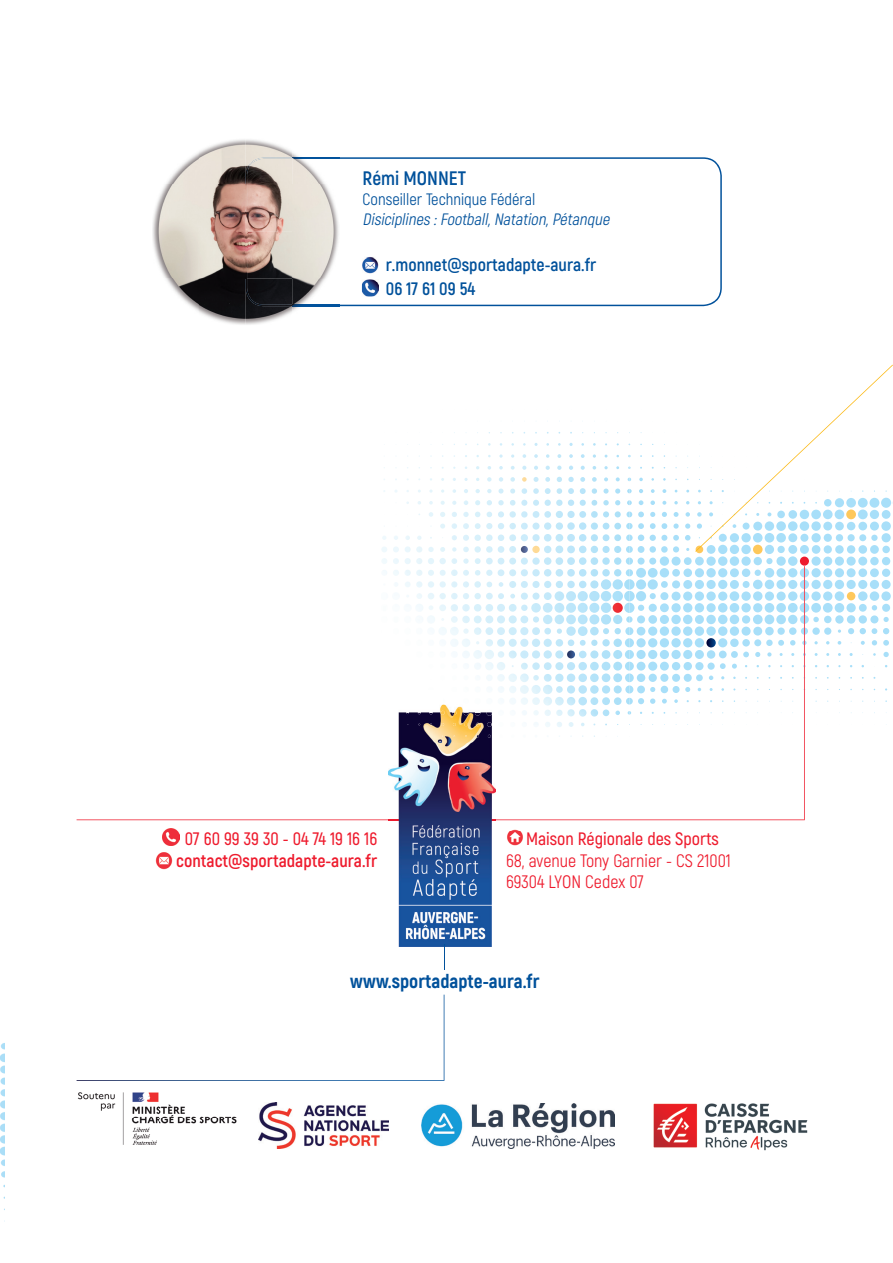
<style>
.page{position:relative;width:893px;height:1263px;background:#fff}
.page>*{position:absolute;margin:0;border:0;box-sizing:border-box;transform-origin:0 0}
.t1{font:800 19.5px "Akrobat";color:#01519b}
.t2{font:700 19.5px "Akrobat";color:#01519b}
.t3{font:600 18px "Akrobat";color:#ee1b2d}
.t4{font:18px/21.6px "Akrobat";color:#ee1b2d}
.t5{font:700 18px/24px "Akrobat";color:#01519b}
.t6{font:700 18px "Akrobat";color:#ee1b2d}
.t7{font:italic 16.5px "Akrobat";color:#01519b}
.t8{font:16.5px "Akrobat";color:#01519b}
</style>
<div class="page">
<svg style="left:77px;top:995px;width:367px;height:86px"></svg>
<svg style="left:616px;top:477px;width:4px;height:4px"></svg>
<svg style="left:615px;top:488px;width:5px;height:6px"></svg>
<svg style="left:604px;top:477px;width:4px;height:4px"></svg>
<svg style="left:603px;top:489px;width:6px;height:5px"></svg>
<svg style="left:592px;top:477px;width:5px;height:5px"></svg>
<svg style="left:592px;top:488px;width:5px;height:6px"></svg>
<svg style="left:581px;top:454px;width:4px;height:4px"></svg>
<svg style="left:581px;top:466px;width:4px;height:4px"></svg>
<svg style="left:580px;top:477px;width:5px;height:5px"></svg>
<svg style="left:580px;top:488px;width:6px;height:6px"></svg>
<svg style="left:569px;top:454px;width:4px;height:4px"></svg>
<svg style="left:569px;top:466px;width:4px;height:4px"></svg>
<svg style="left:568px;top:477px;width:6px;height:5px"></svg>
<svg style="left:568px;top:488px;width:6px;height:6px"></svg>
<svg style="left:557px;top:454px;width:4px;height:4px"></svg>
<svg style="left:557px;top:466px;width:4px;height:4px"></svg>
<svg style="left:557px;top:477px;width:5px;height:5px"></svg>
<svg style="left:557px;top:488px;width:5px;height:6px"></svg>
<svg style="left:546px;top:466px;width:4px;height:4px"></svg>
<svg style="left:545px;top:477px;width:5px;height:5px"></svg>
<svg style="left:545px;top:488px;width:6px;height:6px"></svg>
<svg style="left:534px;top:454px;width:4px;height:4px"></svg>
<svg style="left:534px;top:466px;width:4px;height:4px"></svg>
<svg style="left:534px;top:477px;width:4px;height:5px"></svg>
<svg style="left:533px;top:488px;width:6px;height:6px"></svg>
<svg style="left:523px;top:454px;width:3px;height:4px"></svg>
<svg style="left:522px;top:466px;width:4px;height:4px"></svg>
<svg style="left:522px;top:477px;width:5px;height:5px"></svg>
<svg style="left:522px;top:488px;width:5px;height:6px"></svg>
<svg style="left:511px;top:466px;width:4px;height:4px"></svg>
<svg style="left:510px;top:477px;width:5px;height:5px"></svg>
<svg style="left:510px;top:489px;width:5px;height:5px"></svg>
<svg style="left:499px;top:454px;width:4px;height:4px"></svg>
<svg style="left:499px;top:477px;width:4px;height:5px"></svg>
<svg style="left:498px;top:489px;width:5px;height:5px"></svg>
<svg style="left:487px;top:477px;width:5px;height:5px"></svg>
<svg style="left:487px;top:489px;width:4px;height:4px"></svg>
<svg style="left:475px;top:489px;width:5px;height:4px"></svg>
<svg style="left:464px;top:489px;width:4px;height:4px"></svg>
<svg style="left:417px;top:536px;width:4px;height:4px"></svg>
<svg style="left:405px;top:535px;width:5px;height:5px"></svg>
<svg style="left:405px;top:546px;width:17px;height:6px"></svg>
<svg style="left:405px;top:558px;width:17px;height:6px"></svg>
<svg style="left:394px;top:536px;width:4px;height:4px"></svg>
<svg style="left:393px;top:547px;width:6px;height:5px"></svg>
<svg style="left:393px;top:558px;width:6px;height:6px"></svg>
<svg style="left:382px;top:536px;width:4px;height:4px"></svg>
<svg style="left:381px;top:547px;width:6px;height:5px"></svg>
<svg style="left:382px;top:558px;width:5px;height:6px"></svg>
<svg style="left:77px;top:570px;width:728px;height:250px"></svg>
<img style="left:388px;top:705px;width:107px;height:241px">
<img style="left:419px;top:711px;width:72px;height:27px">
<svg style="left:428px;top:500px;width:218px;height:227px"></svg>
<img style="left:388px;top:819px;width:107px;height:1px">
<svg style="left:444px;top:944px;width:1px;height:25px"></svg>
<img style="left:258px;top:1103px;width:131px;height:45px">
<img style="left:78px;top:1092px;width:159px;height:53px">
<img style="left:422px;top:1104px;width:193px;height:44px">
<img style="left:509px;top:829px;width:12px;height:3px">
<img style="left:507px;top:832px;width:16px;height:14px">
<img style="left:156px;top:852px;width:17px;height:17px">
<img style="left:162px;top:828px;width:17px;height:18px">
<img style="left:653px;top:1103px;width:155px;height:48px">
<svg style="left:627px;top:365px;width:266px;height:339px"></svg>
<svg style="left:339px;top:157px;width:383px;height:149px"></svg>
<img style="left:152px;top:139px;width:187px;height:186px">
<img style="left:246px;top:157px;width:46px;height:50px">
<img style="left:292px;top:157px;width:47px;height:2px">
<img style="left:246px;top:207px;width:1px;height:49px">
<img style="left:246px;top:256px;width:46px;height:50px">
<img style="left:292px;top:305px;width:47px;height:1px">
<img style="left:0;top:1043px;width:4px;height:155px">
<p class="t2" style="left:363px;top:166px;width:105px">Rémi MONNET</p>
<p class="t8" style="left:363px;top:189px;width:174px">Conseiller Technique Fédéral</p>
<p class="t7" style="left:363px;top:209px;width:252px">Disiciplines :Football,Natation,Pétanque</p>
<p class="t5" style="left:386px;top:253px;width:212px">r.monnet@sportadapte-aura.fr<br>06 17 61 09 54</p>
<p class="t3" style="left:185px;top:828px;width:194px">07 60 99 39 30 - 04 74 19 16 16</p>
<p class="t6" style="left:176px;top:849px;width:203px">contact@sportadapte-aura.fr</p>
<p class="t3" style="left:526px;top:828px;width:194px">Maison Régionale des Sports</p>
<p class="t4" style="left:506px;top:849px;width:226px">68, avenue Tony Garnier - CS 21001<br>69304 LYON Cedex 07</p>
<p class="t1" style="left:350px;top:969px;width:191px">www.sportadapte-aura.fr</p>
</div>
